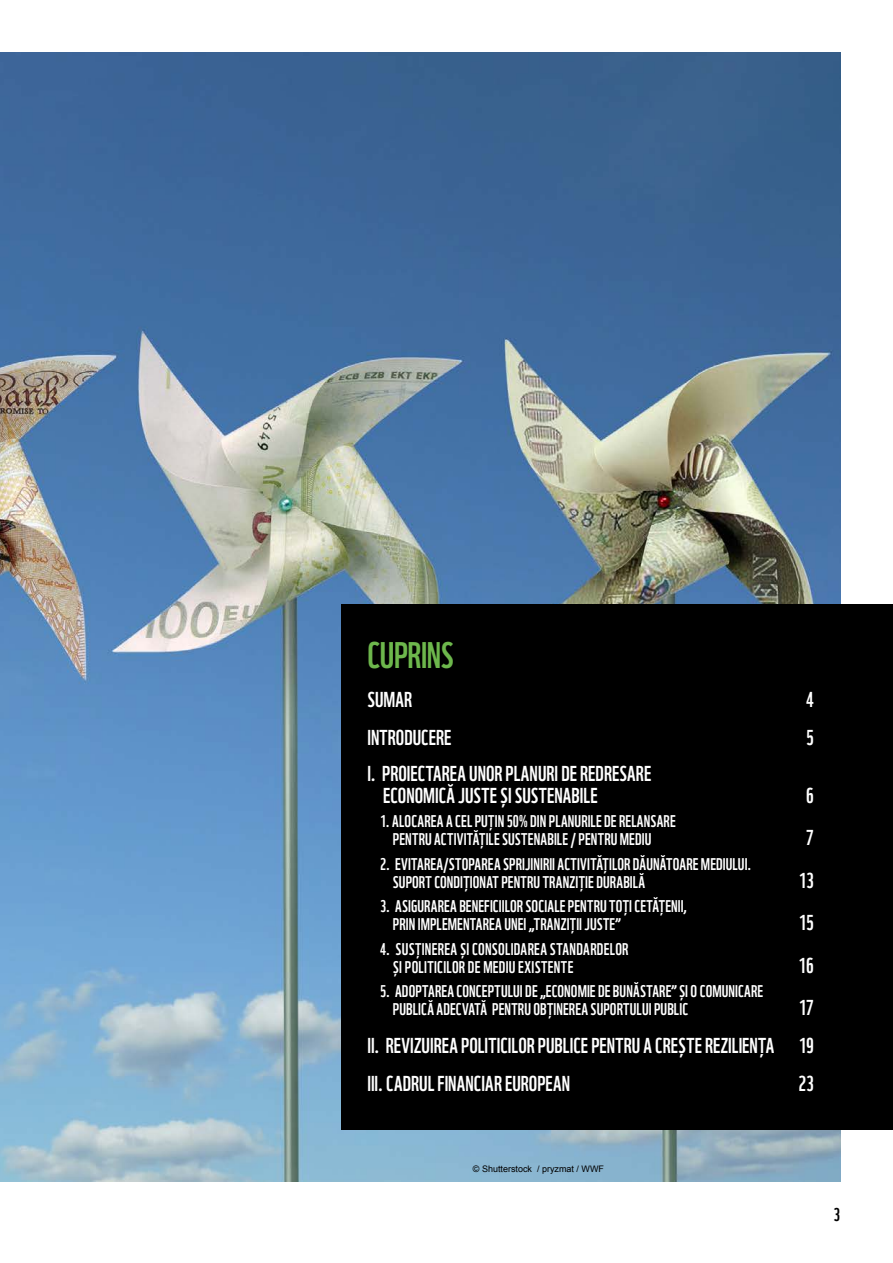
<style>
.page{position:relative;width:893px;height:1263px;background:#fff}
.page>*{position:absolute;margin:0;border:0;box-sizing:border-box;transform-origin:0 0}
.t1{font:36px "WWF";letter-spacing:-.01em;color:#6db74c}
.t2{font:21px/38px "WWF";letter-spacing:.005em;color:#fff}
.t3{font:18px "WWF";color:#000}
.t4{font:16.5px/18px "WWF";letter-spacing:.015em;color:#fff}
.t5{font:9px "Arial";color:#000}
</style>
<div class="page">
<img style="left:0;top:53px;width:840px;height:1129px">
<div style="left:341px;top:604px;width:552px;height:525px;background:#000"></div>
<h1 class="t1" style="left:367px;top:627px;width:88px">CUPRINS</h1>
<p class="t2" style="left:367px;top:679px;width:46px">SUMAR</p>
<p class="t2" style="left:806px;top:679px;width:9px">4</p>
<p class="t2" style="left:367px;top:717px;width:86px">INTRODUCERE</p>
<p class="t2" style="left:806px;top:717px;width:9px">5</p>
<p class="t2" style="left:383px;top:760px;width:269px;line-height:22.5px;text-indent:-16px">I. PROIECTAREA UNOR PLANURI DE REDRESARE<br>ECONOMICĂ JUSTE ȘI SUSTENABILE</p>
<p class="t2" style="left:806px;top:774px;width:9px">6</p>
<p class="t4" style="left:393px;top:811px;width:284px;text-indent:-13px">1. ALOCAREA A CEL PUŢIN 50% DIN PLANURILE DE RELANSARE<br>PENTRU ACTIVITĂŢILE SUSTENABILE / PENTRU MEDIU</p>
<p class="t4" style="left:393px;top:853px;width:360px;text-indent:-13px">2. EVITAREA/STOPAREA SPRIJINIRII ACTIVITĂŢILOR DĂUNĂTOARE MEDIULUI.<br>SUPORT CONDIŢIONAT PENTRU TRANZIŢIE DURABILĂ</p>
<p class="t4" style="left:393px;top:896px;width:295px;text-indent:-13px">3. ASIGURAREA BENEFICIILOR SOCIALE PENTRU TOŢI CETĂŢENII,<br>PRIN IMPLEMENTAREA UNEI „TRANZIŢII JUSTE”</p>
<p class="t4" style="left:393px;top:938px;width:237px;text-indent:-13px">4. SUSŢINEREA ȘI CONSOLIDAREA STANDARDELOR<br>ȘI POLITICILOR DE MEDIU EXISTENTE</p>
<p class="t2" style="left:806px;top:817px;width:9px">7</p>
<p class="t2" style="left:799px;top:859px;width:16px">13</p>
<p class="t2" style="left:799px;top:902px;width:16px">15</p>
<p class="t2" style="left:799px;top:944px;width:17px">16</p>
<p class="t4" style="left:393px;top:980px;width:372px;text-indent:-13px">5. ADOPTAREA CONCEPTULUI DE „ECONOMIE DE BUNĂSTARE” ȘI O COMUNICARE<br>PUBLICĂ ADECVATĂ PENTRU OBŢINEREA SUPORTULUI PUBLIC</p>
<p class="t2" style="left:367px;top:986px;width:448px;text-align:justify;text-indent:431px">17<br>II. REVIZUIREA POLITICILOR PUBLICE PENTRU A CREȘTE REZILIENŢA 19<br>III. CADRUL FINANCIAR EUROPEAN</p>
<p class="t2" style="left:798px;top:1062px;width:17px">23</p>
<p class="t5" style="left:473px;top:1162px;width:133px">© Shutterstock / pryzmat / WWF</p>
<p class="t3" style="left:833px;top:1200px;width:8px">3</p>
</div>
